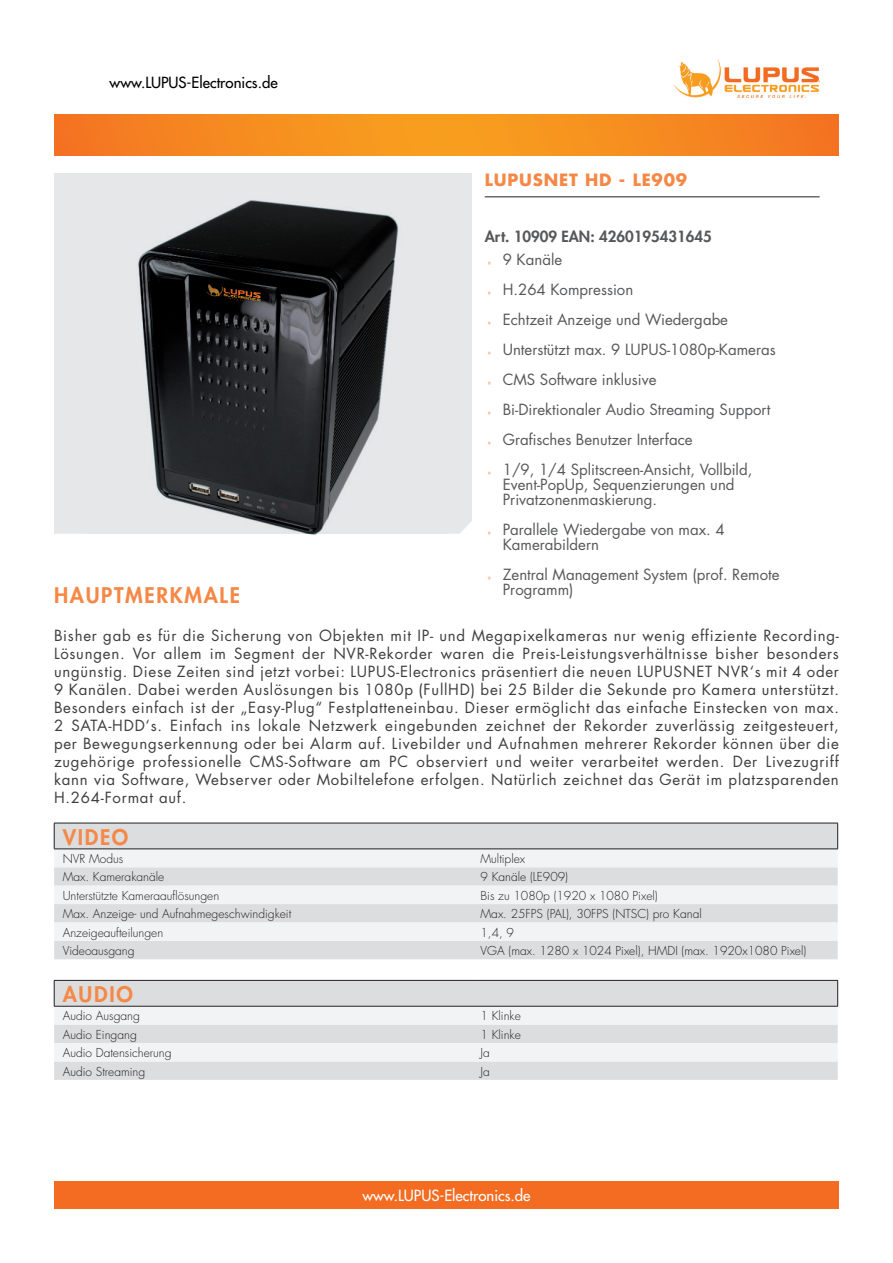
<style>
.page{position:relative;width:893px;height:1263px;background:#fff}
.page>*{position:absolute;margin:0;border:0;box-sizing:border-box;transform-origin:0 0}
.t1{font:800 21px "Futura Std";letter-spacing:.08em;color:#f58846}
.t2{font:700 16.5px "Futura Std";letter-spacing:.05em;color:#f58846}
.t3{font:15px/18px "Futura Std";letter-spacing:.05em;color:#3e3e3f;text-align:justify}
.t4{font:15px/30px "Futura Std";color:#57585a}
.t5{font:800 15px/22.5px "Futura Std";color:#57585a}
.t6{font:500 15px "Futura Std";color:#fff}
.t7{font:500 15px "Futura Std";color:#000}
.t8{font:300 12px "Futura Std";color:#231f20}
.s1{font-family:"Myriad Pro";font-weight:400;font-size:7.5px;color:#f58846}
.s2{font-weight:400}
.s3{font-family:"Myriad Pro";font-size:7.5px;color:#f58846}
</style>
<div class="page">
<svg style="left:54px;top:115px;width:785px;height:41px;background:#f58b20"></svg>
<div style="left:54px;top:1181px;width:785px;height:28px;background:#f36c21"></div>
<div style="left:54px;top:173px;width:418px;height:361px;background:#e6e7e9"></div>
<hr style="left:485px;top:196px;width:335px;height:1px;background:#231f20">
<img style="left:675px;top:60px;width:145px;height:37px">
<div style="left:54px;top:824px;width:784px;height:135px;background:#dcdddf"></div>
<svg style="left:54px;top:850px;width:784px;height:91px;fill:#f2f3f4"></svg>
<hr style="left:54px;top:823px;width:418px;height:1px;background:#231f20">
<svg style="left:54px;top:823px;width:1px;height:26px"></svg>
<hr style="left:472px;top:823px;width:366px;height:1px;background:#231f20">
<svg style="left:837px;top:823px;width:1px;height:26px"></svg>
<hr style="left:54px;top:849px;width:418px;height:1px;background:#231f20">
<hr style="left:472px;top:849px;width:366px;height:1px;background:#231f20">
<img style="left:87px;top:179px;width:360px;height:356px">
<div style="left:54px;top:1061px;width:784px;height:19px;background:#dcdddf"></div>
<svg style="left:54px;top:980px;width:784px;height:81px"></svg>
<hr style="left:54px;top:1006px;width:418px;height:1px;background:#231f20">
<hr style="left:472px;top:1006px;width:366px;height:1px;background:#231f20">
<p class="t7" style="left:110px;top:73px;width:170px">www.LUPUS-Electronics.de</p>
<p class="t2" style="left:485px;top:169px;width:204px">LUPUSNET HD - LE909</p>
<p class="t5" style="left:485px;top:225px;width:228px">ART. 10909 EAN: 4260195431645 <span class="s1">»</span> <span class="s2">9 Kanäle</span></p>
<p class="t4" style="left:488px;top:274px;width:289px"><span class="s3">»</span> H.264 Kompression<br><span class="s3">»</span> Echtzeit Anzeige und Wiedergabe<br><span class="s3">»</span> Unterstützt max. 9 LUPUS-1080p-Kameras <span class="s3">»</span> CMS Software inklusive<br><span class="s3">»</span> Bi-Direktionaler Audio Streaming Support <span class="s3">»</span> Grafisches Benutzer Interface<br><span class="s3">»</span> 1/9, 1/4 Splitscreen-Ansicht, Vollbild,</p>
<p class="t4" style="left:503px;top:477px;width:233px;line-height:15px">Event-PopUp, Sequenzierungen und<br>Privatzonenmaskierung.</p>
<p class="t4" style="left:503px;top:522px;width:223px;line-height:15px;text-indent:-15px"><span class="s3">»</span> Parallele Wiedergabe von max. 4<br>Kamerabildern</p>
<p class="t4" style="left:503px;top:567px;width:278px;line-height:15px;text-indent:-15px"><span class="s3">»</span> Zentral Management System (prof. Remote<br>Programm)</p>
<h1 class="t1" style="left:54px;top:582px;width:187px">HAUPTMERKMALE</h1>
<p class="t3" style="left:54px;top:627px;width:786px">Bisher gab es für die Sicherung von Objekten mit IP- und Megapixelkameras nur wenig effiziente Recording-Lösungen. Vor allem im Segment der NVR-Rekorder waren die Preis-Leistungsverhältnisse bisher besonders ungünstig. Diese Zeiten sind jetzt vorbei: LUPUS-Electronics präsentiert die neuen LUPUSNET NVR‘s mit 4 oder 9 Kanälen. Dabei werden Auslösungen bis 1080p (FullHD) bei 25 Bilder die Sekunde pro Kamera unterstützt.<br>Besonders einfach ist der „Easy-Plug“ Festplatteneinbau. Dieser ermöglicht das einfache Einstecken von max.<br>2 SATA-HDD‘s. Einfach ins lokale Netzwerk eingebunden zeichnet der Rekorder zuverlässig zeitgesteuert, per Bewegungserkennung oder bei Alarm auf. Livebilder und Aufnahmen mehrerer Rekorder können über die zugehörige professionelle CMS-Software am PC observiert und weiter verarbeitet werden. Der Livezugriff kann via Software, Webserver oder Mobiltelefone erfolgen. Natürlich zeichnet das Gerät im platzsparenden H.264-Format auf.</p>
<h1 class="t1" style="left:63px;top:823px;width:67px">VIDEO</h1>
<p class="t8" style="left:63px;top:851px;width:62px">NVR Modus</p>
<p class="t8" style="left:480px;top:851px;width:46px">Multiplex</p>
<p class="t8" style="left:63px;top:870px;width:103px">Max. Kamerakanäle</p>
<p class="t8" style="left:480px;top:870px;width:89px">9 Kanäle (LE909)</p>
<p class="t8" style="left:63px;top:888px;width:158px">Unterstützte Kameraauflösungen</p>
<p class="t8" style="left:480px;top:888px;width:179px">Bis zu 1080p (1920 x 1080 Pixel)</p>
<p class="t8" style="left:63px;top:906px;width:230px">Max. Anzeige- und Aufnahmegeschwindigkeit</p>
<p class="t8" style="left:480px;top:906px;width:223px">Max. 25FPS (PAL), 30FPS (NTSC) pro Kanal</p>
<p class="t8" style="left:63px;top:925px;width:102px">Anzeigeaufteilungen</p>
<p class="t8" style="left:480px;top:925px;width:35px">1,4, 9</p>
<p class="t8" style="left:63px;top:943px;width:73px">Videoausgang</p>
<p class="t8" style="left:480px;top:943px;width:327px">VGA (max. 1280 x 1024 Pixel), HMDI (max. 1920x1080 Pixel)</p>
<h1 class="t1" style="left:63px;top:981px;width:72px">AUDIO</h1>
<p class="t8" style="left:63px;top:1009px;width:79px">Audio Ausgang</p>
<p class="t8" style="left:480px;top:1009px;width:42px">1 Klinke</p>
<p class="t8" style="left:63px;top:1027px;width:76px">Audio Eingang</p>
<p class="t8" style="left:480px;top:1027px;width:42px">1 Klinke</p>
<p class="t8" style="left:63px;top:1045px;width:110px">Audio Datensicherung</p>
<p class="t8" style="left:480px;top:1045px;width:11px">Ja</p>
<p class="t8" style="left:63px;top:1064px;width:84px">Audio Streaming</p>
<p class="t8" style="left:480px;top:1064px;width:11px">Ja</p>
<p class="t6" style="left:362px;top:1186px;width:170px">www.LUPUS-Electronics.de</p>
</div>
